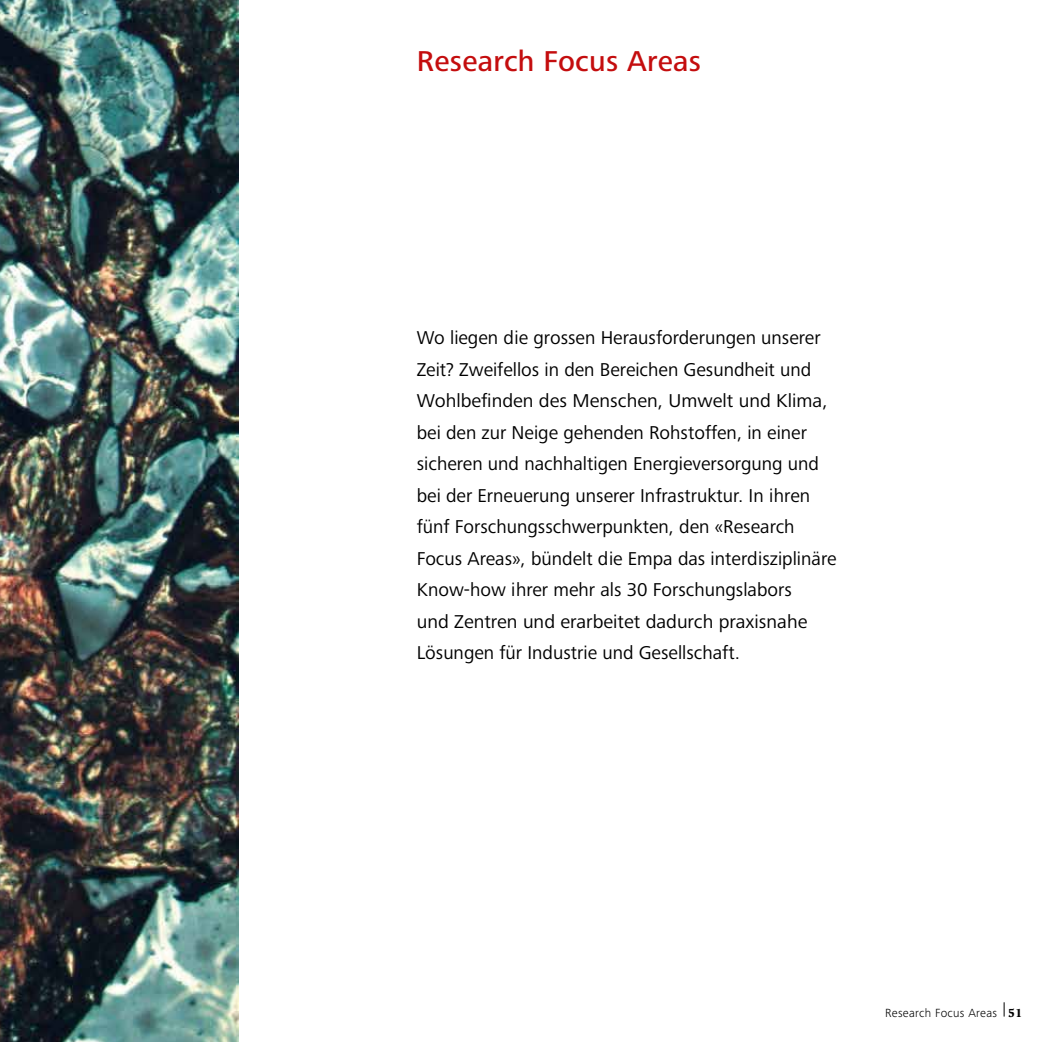
<style>
.page{position:relative;width:1042px;height:1042px;background:#fff}
.page>*{position:absolute;margin:0;border:0;box-sizing:border-box;transform-origin:0 0}
.t1{font:500 29.75px "Frutiger Next Pro";letter-spacing:.01em;color:#c40d0e}
.t2{font:19.25px/31.5px "Frutiger Next Pro";color:#000}
.t3{font:300 12.25px "Frutiger Next Pro";letter-spacing:.025em;color:#000}
.s1{font-family:"Slimbach Std";font-weight:900}
</style>
<div class="page">
<img style="left:0;top:0;width:238px;height:1042px">
<svg style="left:1004px;top:1002px;width:1px;height:14px"></svg>
<h1 class="t1" style="left:417px;top:45px;width:286px">Research Focus Areas</h1>
<p class="t2" style="left:417px;top:322px;width:421px">Wo liegen die grossen Herausforderungen unserer Zeit? Zweifellos in den Bereichen Gesundheit und Wohlbefinden des Menschen, Umwelt und Klima, bei den zur Neige gehenden Rohstoffen, in einer sicheren und nachhaltigen Energieversorgung und bei der Erneuerung unserer Infrastruktur. In ihren fünf Forschungsschwerpunkten, den «Research Focus Areas», bündelt die Empa das interdisziplinäre Know-how ihrer mehr als 30 Forschungslabors<br>und Zentren und erarbeitet dadurch praxisnahe Lösungen für Industrie und Gesellschaft.</p>
<p class="t3" style="left:885px;top:1005px;width:138px">Research Focus Areas <span class="s1">51</span></p>
</div>
